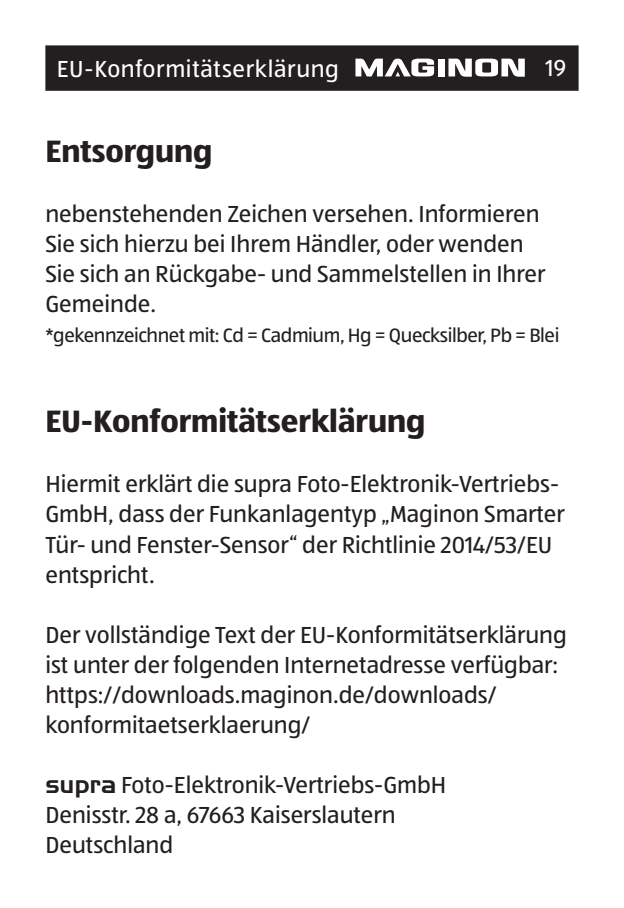
<style>
.page{position:relative;width:624px;height:908px;background:#fff}
.page>*{position:absolute;margin:0;border:0;box-sizing:border-box;transform-origin:0 0}
.t1{font:32px "ALDISUED Bold";color:#231f20}
.t2{font:24px/30px "ALDISUED Regular";color:#231f20}
.Kopfzeile_rechts{font:24px "ALDISUEDOT";letter-spacing:.025em;color:#fff}
.t3{font:20px "ALDISUED Regular";letter-spacing:-.02em;color:#231f20}
.s1{font-family:"Handel Gothic BT"}
</style>
<div class="page">
<div style="left:45px;top:45px;width:534px;height:46px;background:#231f20"></div>
<div style="left:438px;top:59px;width:6px;height:17px;background:#fff"></div>
<svg style="left:448px;top:59px;width:76px;height:18px"></svg>
<svg style="left:355px;top:59px;width:79px;height:17px"></svg>
<p class="Kopfzeile_rechts" style="left:57px;top:54px;width:284px">EU-Konformitätserklärung</p>
<p class="Kopfzeile_rechts" style="left:545px;top:52px;width:23px">19</p>
<p class="t1" style="left:45px;top:131px;width:168px">Entsorgung</p>
<p class="t2" style="left:45px;top:198px;width:501px">nebenstehenden Zeichen versehen. Informieren Sie sich hierzu bei Ihrem Händler, oder wenden Sie sich an Rückgabe- und Sammelstellen in Ihrer Gemeinde.</p>
<p class="t3" style="left:45px;top:323px;width:515px">*gekennzeichnet mit: Cd = Cadmium, Hg = Quecksilber, Pb = Blei</p>
<p class="t1" style="left:45px;top:401px;width:381px">EU-Konformitätserklärung</p>
<p class="t2" style="left:45px;top:468px;width:521px">Hiermit erklärt die supra Foto-Elektronik-Vertriebs-GmbH, dass der Funkanlagentyp „Maginon Smarter Tür- und Fenster-Sensor“ der Richtlinie 2014/53/EU entspricht.</p>
<p class="t2" style="left:45px;top:618px;width:523px">Der vollständige Text der EU-Konformitätserklärung ist unter der folgenden Internetadresse verfügbar: https://downloads.maginon.de/downloads/ konformitaetserklaerung/</p>
<p class="t2" style="left:45px;top:768px;width:402px"><span class="s1">supra</span> Foto-Elektronik-Vertriebs-GmbH</p>
<p class="t2" style="left:45px;top:798px;width:352px">Denisstr. 28 a, 67663 Kaiserslautern<br>Deutschland</p>
</div>
